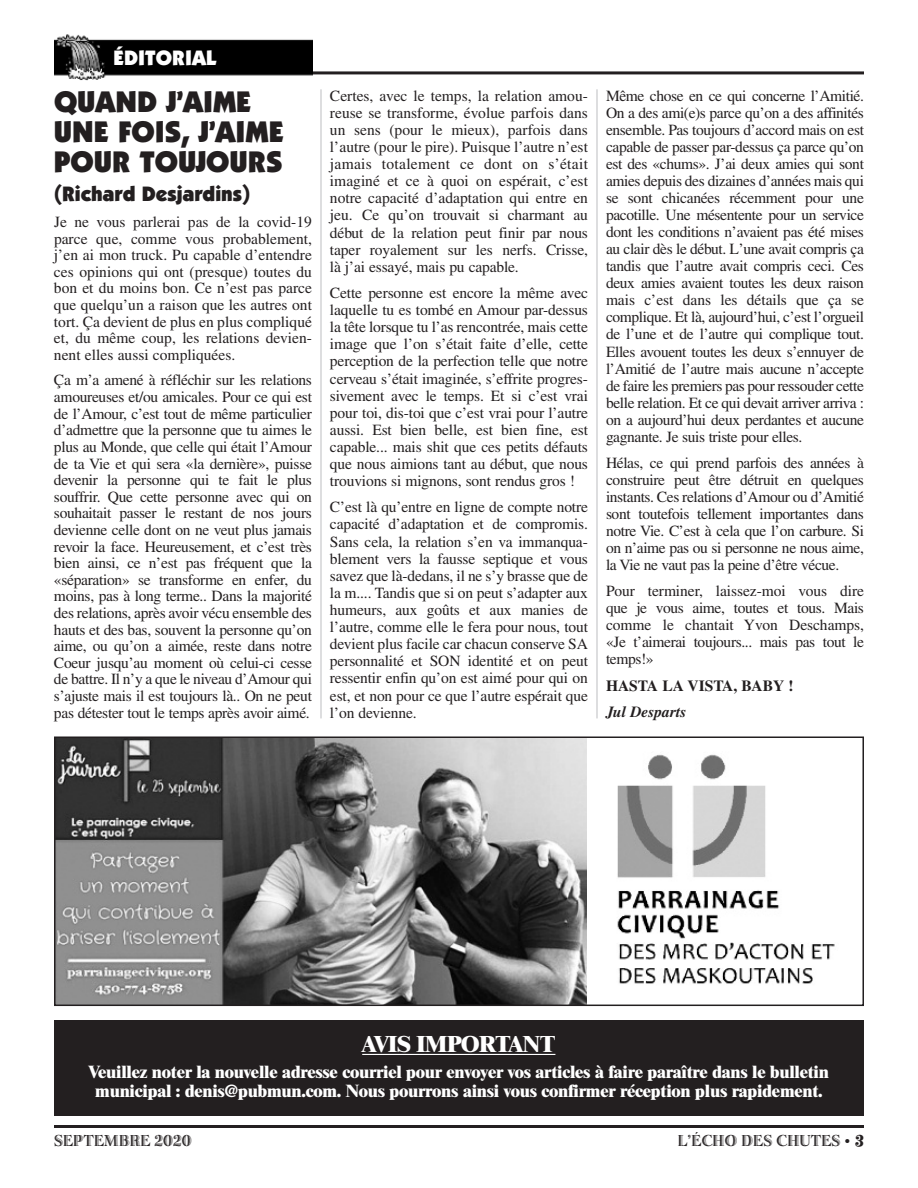
<style>
.page{position:relative;width:918px;height:1188px;background:#fff}
.page>*{position:absolute;margin:0;border:0;box-sizing:border-box;transform-origin:0 0}
.t1{font:900 30px/30.2px "Itc Kabel";color:#231f20}
.t2{font:800 22.5px "Times";letter-spacing:-.015em;color:#fff}
.t3{font:900 21px "Itc Kabel";color:#231f20}
.t4{font:900 21px "Itc Kabel";letter-spacing:.005em;color:#fff}
.t5{font:800 17.25px/19.5px "Times";letter-spacing:-.015em;color:#fff;text-align:center}
.t6{font:16.5px "Bertie Plain";color:#231f20}
.t7{font:15.6px/17.1px "Times";letter-spacing:-.01em;color:#231f20;text-align:justify}
.t8{font:700 15.6px "Times";color:#231f20}
.t9{font:italic 700 15.6px "Times";color:#231f20}
.s1{font-family:"Times";font-size:15px}
.s2{font-family:"Spumoni LP";font-size:21px}
</style>
<div class="page">
<hr style="left:54px;top:1125px;width:810px;height:3px;background:#231f20">
<hr style="left:54px;top:71px;width:810px;height:3px;background:#231f20">
<img style="left:54px;top:34px;width:258px;height:46px">
<hr style="left:597px;top:89px;width:1px;height:629px;background:#bcbdc0">
<hr style="left:321px;top:89px;width:1px;height:629px;background:#bcbdc0">
<img style="left:57px;top:739px;width:530px;height:264px">
<div style="left:54px;top:736px;width:810px;height:270px;border:2px solid #231f20"></div>
<img style="left:617px;top:754px;width:218px;height:230px">
<div style="left:54px;top:1020px;width:810px;height:96px;background:#231f20"></div>
<hr style="left:362px;top:1054px;width:193px;height:1px;background:#fff">
<h3 class="t4" style="left:113px;top:50px;width:105px">ÉDITORIAL</h3>
<h1 class="t1" style="left:54px;top:89px;width:231px">QUAND J’AIME<br>UNE FOIS, J’AIME<br>POUR TOUJOURS</h1>
<h3 class="t3" style="left:54px;top:186px;width:198px">(Richard Desjardins)</h3>
<p class="t7" style="left:54px;top:215px;width:260px;line-height:16.6px">Je ne vous parlerai pas de la covid-19 parce que, comme vous probablement, j’en ai mon truck. Pu capable d’entendre ces opinions qui ont (presque) toutes du bon et du moins bon. Ce n’est pas parce que quelqu’un a raison que les autres ont tort. Ça devient de plus en plus compliqué et, du même coup, les relations devien&shy;nent elles aussi compliquées.</p>
<p class="t7" style="left:54px;top:374px;width:260px;line-height:16.6px">Ça m’a amené à réfléchir sur les relations amoureuses et/ou amicales. Pour ce qui est de l’Amour, c’est tout de même particulier d’admettre que la personne que tu aimes le plus au Monde, que celle qui était l’Amour de ta Vie et qui sera «la dernière», puisse devenir la personne qui te fait le plus souffrir. Que cette personne avec qui on souhaitait passer le restant de nos jours devienne celle dont on ne veut plus jamais revoir la face. Heureusement, et c’est très bien ainsi, ce n’est pas fréquent que la «séparation» se transforme en enfer, du moins, pas à long terme.. Dans la majorité des relations, après avoir vécu ensemble des hauts et des bas, souvent la personne qu’on aime, ou qu’on a aimée, reste dans notre Coeur jusqu’au moment où celui-ci cesse de battre. Il n’y a que le niveau d’Amour qui s’ajuste mais il est toujours là.. On ne peut pas détester tout le temps après avoir aimé.</p>
<p class="t7" style="left:330px;top:89px;width:260px">Certes, avec le temps, la relation amou&shy;reuse se transforme, évolue parfois dans un sens (pour le mieux), parfois dans l’autre (pour le pire). Puisque l’autre n’est jamais totalement ce dont on s’était imaginé et ce à quoi on espérait, c’est notre capacité d’adaptation qui entre en jeu. Ce qu’on trouvait si charmant au début de la relation peut finir par nous taper royalement sur les nerfs. Crisse, là j’ai essayé, mais pu capable.</p>
<p class="t7" style="left:330px;top:286px;width:260px">Cette personne est encore la même avec laquelle tu es tombé en Amour par-dessus la tête lorsque tu l’as rencontrée, mais cette image que l’on s’était faite d’elle, cette perception de la perfection telle que notre cerveau s’était imaginée, s’effrite progres&shy;sivement avec le temps. Et si c’est vrai pour toi, dis-toi que c’est vrai pour l’autre aussi. Est bien belle, est bien fine, est capable... mais shit que ces petits défauts que nous aimions tant au début, que nous trouvions si mignons, sont rendus gros !</p>
<p class="t7" style="left:330px;top:500px;width:260px">C’est là qu’entre en ligne de compte notre capacité d’adaptation et de compromis.<br>Sans cela, la relation s’en va immanqua&shy;blement vers la fausse septique et vous savez que là-dedans, il ne s’y brasse que de la m.... Tandis que si on peut s’adapter aux humeurs, aux goûts et aux manies de l’autre, comme elle le fera pour nous, tout devient plus facile car chacun conserve SA personnalité et SON identité et on peut ressentir enfin qu’on est aimé pour qui on est, et non pour ce que l’autre espérait que l’on devienne.</p>
<p class="t7" style="left:606px;top:89px;width:260px">Même chose en ce qui concerne l’Amitié.<br>On a des ami(e)s parce qu’on a des affinités ensemble. Pas toujours d’accord mais on est capable de passer par-dessus ça parce qu’on est des «chums». J’ai deux amies qui sont amies depuis des dizaines d’années mais qui se sont chicanées récemment pour une pacotille. Une mésentente pour un service dont les conditions n’avaient pas été mises au clair dès le début. L’une avait compris ça tandis que l’autre avait compris ceci. Ces deux amies avaient toutes les deux raison mais c’est dans les détails que ça se complique. Et là, aujourd’hui, c’est l’orgueil de l’une et de l’autre qui complique tout.<br>Elles avouent toutes les deux s’ennuyer de l’Amitié de l’autre mais aucune n’accepte de faire les premiers pas pour ressouder cette belle relation. Et ce qui devait arriver arriva : on a aujourd’hui deux perdantes et aucune gagnante. Je suis triste pour elles.</p>
<p class="t7" style="left:606px;top:456px;width:260px">Hélas, ce qui prend parfois des années à construire peut être détruit en quelques instants. Ces relations d’Amour ou d’Amitié sont toutefois tellement importantes dans notre Vie. C’est à cela que l’on carbure. Si on n’aime pas ou si personne ne nous aime, la Vie ne vaut pas la peine d’être vécue.</p>
<p class="t7" style="left:606px;top:584px;width:259px">Pour terminer, laissez-moi vous dire que je vous aime, toutes et tous. Mais comme le chantait Yvon Deschamps, «Je t’aimerai toujours... mais pas tout le temps!»</p>
<p class="t8" style="left:606px;top:680px;width:189px">HASTA LA VISTA, BABY !</p>
<p class="t9" style="left:606px;top:706px;width:82px">Jul Desparts</p>
<h2 class="t2" style="left:362px;top:1036px;width:195px">AVIS IMPORTANT</h2>
<p class="t5" style="left:89px;top:1063px;width:742px">Veuillez noter la nouvelle adresse courriel pour envoyer vos articles à faire paraître dans le bulletin municipal : denis@pubmun.com. Nous pourrons ainsi vous confirmer réception plus rapidement.</p>
<p class="t6" style="left:54px;top:1135px;width:139px">SEPTEMBRE 2020</p>
<p class="t6" style="left:678px;top:1135px;width:188px">L’ÉCHO DES CHUTES <span class="s1">•</span> <span class="s2">3</span></p>
</div>
